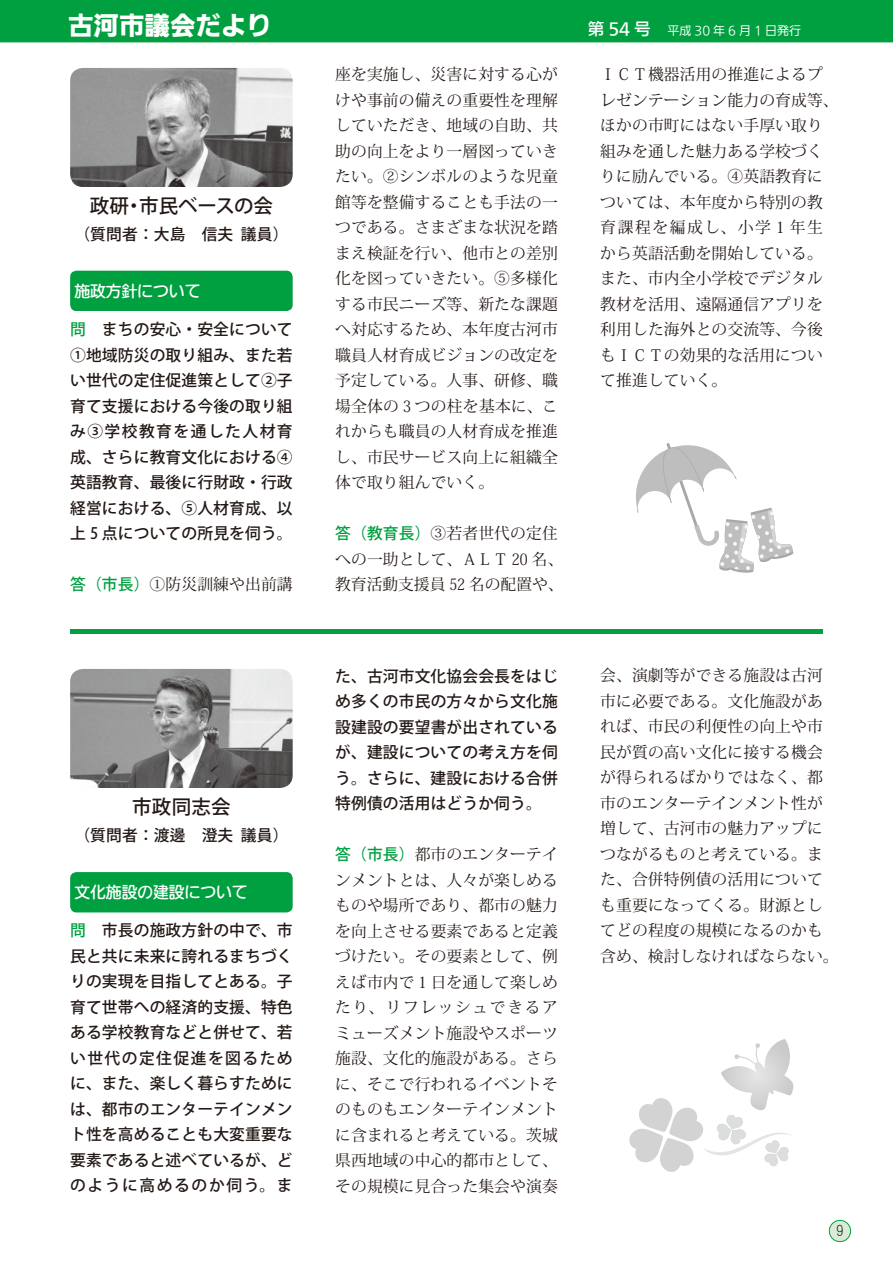
<style>
.page{position:relative;width:893px;height:1263px;background:#fff}
.page>*{position:absolute;margin:0;border:0;box-sizing:border-box;transform-origin:0 0}
.t1{font:25.5px "Iwa UD Go Dsp Pro Eb";color:#fff}
.t2{font:500 19.5px "Koz Go Pr 6 N";letter-spacing:.01em;color:#221815}
.t3{font:15.75px/25.5px "Koz Min Pr 6 N";letter-spacing:.01em;color:#221815}
.t4{font:500 15.75px/25.5px "Koz Go Pr 6 N";letter-spacing:.01em;color:#221815;text-align:justify}
.t5{font:500 15.75px "Iwa UDR Go Pro";color:#fff}
.t6{font:15px "DF Maru Gothic Std W3";color:#221815}
.t7{font:100 12px "Iwa UD Go Dsp Pro";letter-spacing:.25em;color:#fff}
.s1{font-weight:500;font-size:16.5px}
.s2{color:#00a041}
.s3{font-family:"Koz Go Pr 6 N";font-weight:500;color:#00a041}
</style>
<div class="page">
<div style="left:70px;top:629px;width:753px;height:5px;background:#00a041"></div>
<div style="left:829px;top:1220px;width:22px;height:21px;background:#daecd8;border-radius:50%"></div>
<div style="left:829px;top:1220px;width:22px;height:22px;border:1px solid #00a041;border-radius:50%"></div>
<div style="left:0;top:0;width:893px;height:42px;background:#00a041"></div>
<img style="left:70px;top:669px;width:223px;height:119px">
<img style="left:70px;top:68px;width:223px;height:119px">
<svg style="left:636px;top:443px;width:157px;height:130px"></svg>
<svg style="left:629px;top:1039px;width:165px;height:133px"></svg>
<div style="left:70px;top:872px;width:223px;height:40px;background:#00a041"></div>
<div style="left:70px;top:271px;width:223px;height:40px;background:#00a041"></div>
<h1 class="t1" style="left:68px;top:7px;width:206px">古河市議会だより</h1>
<p class="t7" style="left:588px;top:22px;width:215px"><span class="s1">第54号</span> 平成30年6月1日発行</p>
<p class="t2" style="left:90px;top:195px;width:185px">政研・市民ベースの会</p>
<p class="t4" style="left:74px;top:221px;width:216px">（質問者：大島　信夫 議員）</p>
<p class="t5" style="left:74px;top:279px;width:127px">施政方針について</p>
<p class="t4" style="left:70px;top:317px;width:224px"><span class="s2">問　</span>まちの安心・安全について①地域防災の取り組み、また若い世代の定住促進策として②子育て支援における今後の取り組み③学校教育を通した人材育成、さらに教育文化における④英語教育、最後に行財政・行政経営における、⑤人材育成、以上 5 点についての所見を伺う。</p>
<p class="t3" style="left:70px;top:572px;width:224px"><span class="s3">答（市長）</span>①防災訓練や出前講</p>
<p class="t3" style="left:335px;top:62px;width:224px;text-align:justify">座を実施し、災害に対する心がけや事前の備えの重要性を理解していただき、地域の自助、共助の向上をより一層図っていきたい。②シンボルのような児童館等を整備することも手法の一つである。さまざまな状況を踏まえ検証を行い、他市との差別化を図っていきたい。⑤多様化する市民ニーズ等、新たな課題へ対応するため、本年度古河市職員人材育成ビジョンの改定を予定している。人事、研修、職場全体の 3 つの柱を基本に、これからも職員の人材育成を推進し、市民サービス向上に組織全体で取り組んでいく。</p>
<p class="t3" style="left:335px;top:521px;width:230px"><span class="s3">答（教育長）</span>③若者世代の定住への一助として、ＡＬＴ 20 名、教育活動支援員 52 名の配置や、</p>
<p class="t3" style="left:600px;top:62px;width:240px">ＩＣＴ機器活用の推進によるプレゼンテーション能力の育成等、ほかの市町にはない手厚い取り組みを通した魅力ある学校づくりに励んでいる。④英語教育については、本年度から特別の教育課程を編成し、小学 1 年生から英語活動を開始している。また、市内全小学校でデジタル教材を活用、遠隔通信アプリを利用した海外との交流等、今後もＩＣＴの効果的な活用について推進していく。</p>
<p class="t2" style="left:132px;top:796px;width:100px">市政同志会</p>
<p class="t4" style="left:74px;top:822px;width:216px">（質問者：渡邊　澄夫 議員）</p>
<p class="t5" style="left:74px;top:881px;width:175px">文化施設の建設について</p>
<p class="t4" style="left:70px;top:918px;width:224px"><span class="s2">問　</span>市長の施政方針の中で、市民と共に未来に誇れるまちづくりの実現を目指してとある。子育て世帯への経済的支援、特色ある学校教育などと併せて、若い世代の定住促進を図るために、また、楽しく暮らすためには、都市のエンターテインメント性を高めることも大変重要な要素であると述べているが、どのように高めるのか伺う。ま</p>
<p class="t4" style="left:335px;top:663px;width:224px">た、古河市文化協会会長をはじめ多くの市民の方々から文化施設建設の要望書が出されているが、建設についての考え方を伺う。さらに、建設における合併特例債の活用はどうか伺う。</p>
<p class="t3" style="left:335px;top:842px;width:224px;text-align:justify"><span class="s3">答（市長）</span>都市のエンターテインメントとは、人々が楽しめるものや場所であり、都市の魅力を向上させる要素であると定義づけたい。その要素として、例えば市内で１日を通して楽しめたり、リフレッシュできるアミューズメント施設やスポーツ施設、文化的施設がある。さらに、そこで行われるイベントそのものもエンターテインメントに含まれると考えている。茨城県西地域の中心的都市として、その規模に見合った集会や演奏</p>
<p class="t3" style="left:600px;top:663px;width:240px">会、演劇等ができる施設は古河市に必要である。文化施設があれば、市民の利便性の向上や市民が質の高い文化に接する機会が得られるばかりではなく、都市のエンターテインメント性が増して、古河市の魅力アップにつながるものと考えている。また、合併特例債の活用についても重要になってくる。財源としてどの程度の規模になるのかも含め、検討しなければならない。</p>
<p class="t6" style="left:836px;top:1223px;width:9px">9</p>
</div>
